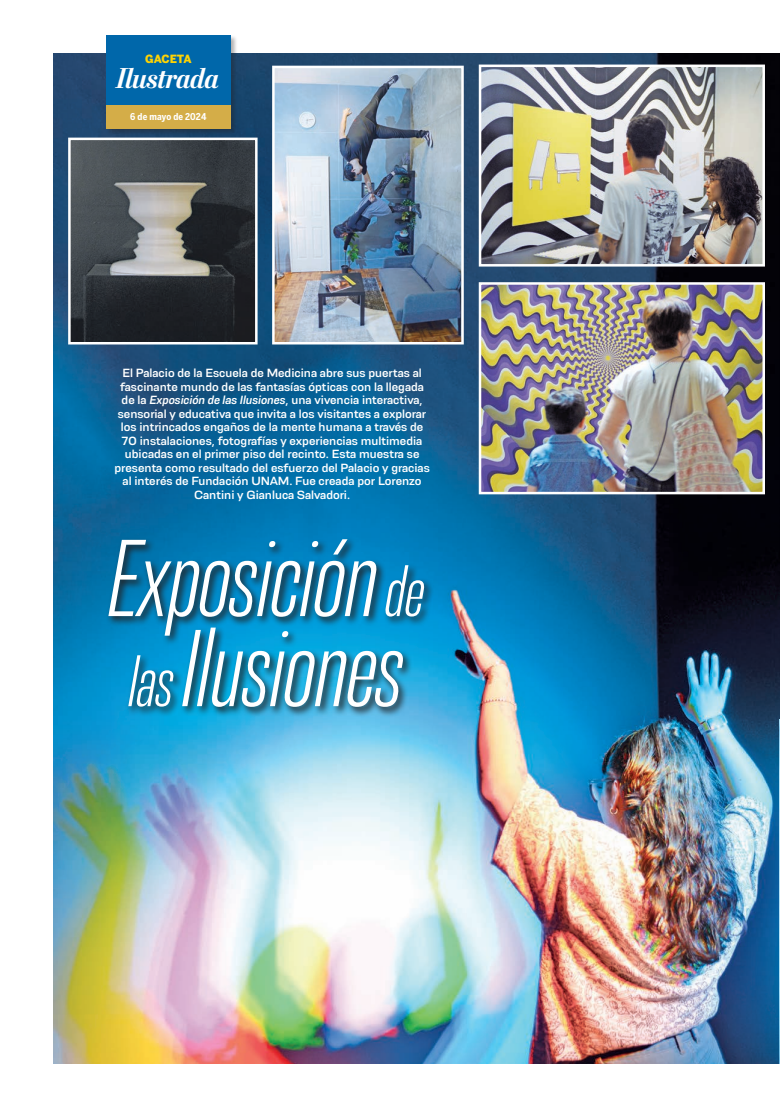
<style>
.page{position:relative;width:780px;height:1117px;background:#fff}
.page>*{position:absolute;margin:0;border:0;box-sizing:border-box;transform-origin:0 0}
.t1{font:italic 300 condensed 115.75px/90px "Resolve";color:#fff}
.t2{font:italic 700 28.75px "Stilson";letter-spacing:.005em;color:#fff}
.t3{font:12.5px/13.5px "Resolve";color:#fff;text-align:center}
.t4{font:900 11.25px "Benton Sans";letter-spacing:-.02em;color:#fed304}
.t5{font:700 9.38px "Benton Sans Cond";letter-spacing:.015em;color:#fff}
.s1{font-style:italic}
.s2{font-size:75px}
</style>
<div class="page">
<img style="left:53px;top:53px;width:726px;height:1010px">
<img style="left:71px;top:140px;width:183px;height:201px">
<div style="left:68px;top:137px;width:189px;height:207px;border:2px solid #fff"></div>
<img style="left:481px;top:68px;width:280px;height:195px">
<div style="left:478px;top:65px;width:286px;height:201px;border:2px solid #fff"></div>
<img style="left:275px;top:69px;width:185px;height:272px">
<div style="left:272px;top:66px;width:191px;height:278px;border:2px solid #fff"></div>
<img style="left:481px;top:285px;width:280px;height:206px">
<div style="left:478px;top:282px;width:286px;height:212px;border:2px solid #fff"></div>
<img style="left:779px;top:719px;width:1px;height:344px">
<svg style="left:106px;top:536px;width:328px;height:181px;background:#0d7faf"></svg>
<div style="left:106px;top:35px;width:132px;height:101px;background:#231f20;opacity:.35"></div>
<div style="left:106px;top:35px;width:124px;height:94px;background:#0067aa"></div>
<div style="left:106px;top:105px;width:124px;height:24px;background:#d4ad48"></div>
<p class="t4" style="left:145px;top:52px;width:48px">GACETA</p>
<h2 class="t2" style="left:117px;top:61px;width:103px">Ilustrada</h2>
<p class="t5" style="left:130px;top:111px;width:78px">6 de mayo de 2024</p>
<p class="t3" style="left:114px;top:366px;width:317px">El Palacio de la Escuela de Medicina abre sus puertas al fascinante mundo de las fantasías ópticas con la llegada de la <span class="s1">Exposición de las Ilusiones</span>, una vivencia interactiva, sensorial y educativa que invita a los visitantes a explorar los intrincados engaños de la mente humana a través de 70 instalaciones, fotografías y experiencias multimedia ubicadas en el primer piso del recinto. Esta muestra se presenta como resultado del esfuerzo del Palacio y gracias al interés de Fundación UNAM. Fue creada por Lorenzo Cantini y Gianluca Salvadori.</p>
<h1 class="t1" style="left:108px;top:534px;width:317px">Exposición <span class="s2">de las</span> Ilusiones</h1>
</div>
